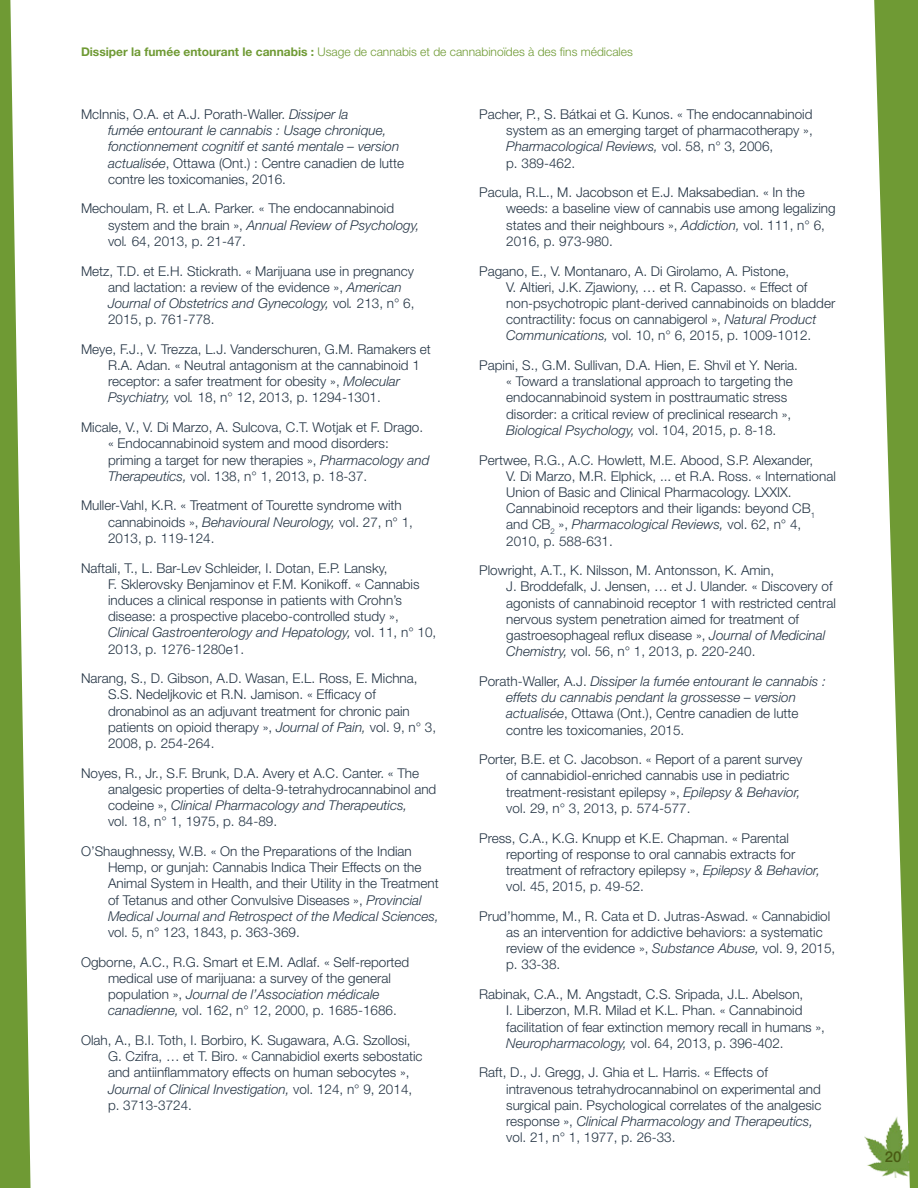
<style>
.page{position:relative;width:918px;height:1188px;background:#fff}
.page>*{position:absolute;margin:0;border:0;box-sizing:border-box;transform-origin:0 0}
.t1{font:500 15px "Helvetica Neue LT Std";color:#495b13}
.References{font:300 13.5px/16.2px "Helvetica Neue LT Std";color:#243444}
.References-2{font:italic 300 13.5px/16.2px "Helvetica Neue LT Std";color:#243444}
.t2{font:300 12px "Helvetica Neue LT Std";color:#6f9a34}
.s1{font-weight:700}
.s2{font-style:normal}
.s3{font-style:italic}
</style>
<div class="page">
<img style="left:864px;top:1136px;width:8px;height:32px">
<svg style="left:872px;top:0;width:46px;height:1188px;fill:#6f9a34"></svg>
<svg style="left:0;top:0;width:31px;height:1188px"></svg>
<p class="t2" style="left:81px;top:44px;width:553px"><span class="s1">Dissiper la fumée entourant le cannabis :</span> Usage de cannabis et de cannabinoïdes à des fins médicales</p>
<p class="References-2" style="left:108px;top:106px;width:298px;text-indent:-27px"><span class="s2">McInnis, O.A. et A.J. Porath-Waller.</span> Dissiper la<br>fumée entourant le cannabis : Usage chronique, fonctionnement cognitif et santé mentale – version actualisée<span class="s2">, Ottawa (Ont.) : Centre canadien de lutte contre les toxicomanies, 2016.</span></p>
<p class="References" style="left:108px;top:200px;width:313px;text-indent:-27px">Mechoulam, R. et L.A. Parker. « The endocannabinoid system and the brain », <span class="s3">Annual Review of Psychology, </span>vol<span class="s3">.</span> 64, 2013, p. 21-47.</p>
<p class="References" style="left:108px;top:262px;width:308px;text-indent:-27px">Metz, T.D. et E.H. Stickrath. « Marijuana use in pregnancy and lactation: a review of the evidence », <span class="s3">American Journal of Obstetrics and Gynecology,</span> vol<span class="s3">.</span> 213, n° 6, 2015, p. 761-778.</p>
<p class="References" style="left:108px;top:341px;width:324px;text-indent:-27px">Meye, F.J., V. Trezza, L.J. Vanderschuren, G.M. Ramakers et R.A. Adan. « Neutral antagonism at the cannabinoid 1 receptor: a safer treatment for obesity », <span class="s3">Molecular Psychiatry,</span> vol<span class="s3">.</span> 18, n° 12, 2013, p. 1294-1301.</p>
<p class="References" style="left:108px;top:419px;width:323px;text-indent:-27px">Micale, V., V. Di Marzo, A. Sulcova, C.T. Wotjak et F. Drago. « Endocannabinoid system and mood disorders: priming a target for new therapies », <span class="s3">Pharmacology and Therapeutics,</span> vol. 138, n° 1, 2013, p. 18-37.</p>
<p class="References" style="left:108px;top:497px;width:307px;text-indent:-27px">Muller-Vahl, K.R. « Treatment of Tourette syndrome with cannabinoids », <span class="s3">Behavioural Neurology,</span> vol. 27, n° 1,<br>2013, p. 119-124.</p>
<p class="References" style="left:108px;top:559px;width:330px;text-indent:-27px">Naftali, T., L. Bar-Lev Schleider, I. Dotan, E.P. Lansky,<br>F. Sklerovsky Benjaminov et F.M. Konikoff. « Cannabis induces a clinical response in patients with Crohn’s disease: a prospective placebo-controlled study », <span class="s3">Clinical Gastroenterology and Hepatology,</span> vol. 11, n° 10, 2013, p. 1276-1280e1.</p>
<p class="References" style="left:108px;top:670px;width:330px;text-indent:-27px">Narang, S., D. Gibson, A.D. Wasan, E.L. Ross, E. Michna, S.S. Nedeljkovic et R.N. Jamison. « Efficacy of dronabinol as an adjuvant treatment for chronic pain patients on opioid therapy », <span class="s3">Journal of Pain,</span> vol. 9, n° 3, 2008, p. 254-264.</p>
<p class="References" style="left:108px;top:765px;width:330px;text-indent:-27px">Noyes, R., Jr., S.F. Brunk, D.A. Avery et A.C. Canter. « The analgesic properties of delta-9-tetrahydrocannabinol and codeine », <span class="s3">Clinical Pharmacology and Therapeutics,<br></span>vol. 18, n° 1, 1975, p. 84-89.</p>
<p class="References" style="left:108px;top:843px;width:332px;text-indent:-27px">O’Shaughnessy, W.B. « On the Preparations of the Indian Hemp, or gunjah: Cannabis Indica Their Effects on the Animal System in Health, and their Utility in the Treatment of Tetanus and other Convulsive Diseases », <span class="s3">Provincial Medical Journal and Retrospect of the Medical Sciences, </span>vol. 5, n° 123, 1843, p. 363-369.</p>
<p class="References" style="left:108px;top:954px;width:303px;text-indent:-27px">Ogborne, A.C., R.G. Smart et E.M. Adlaf. « Self-reported medical use of marijuana: a survey of the general population », <span class="s3">Journal de l’Association médicale canadienne,</span> vol. 162, n° 12, 2000, p. 1685-1686.</p>
<p class="References" style="left:108px;top:1032px;width:316px;text-indent:-27px">Olah, A., B.I. Toth, I. Borbiro, K. Sugawara, A.G. Szollosi, G. Czifra, … et T. Biro. « Cannabidiol exerts sebostatic and antiinflammatory effects on human sebocytes », <span class="s3">Journal of Clinical Investigation,</span> vol. 124, n° 9, 2014, p. 3713-3724.</p>
<p class="References" style="left:506px;top:106px;width:308px;text-indent:-27px">Pacher, P., S. Bátkai et G. Kunos. « The endocannabinoid system as an emerging target of pharmacotherapy », <span class="s3">Pharmacological Reviews,</span> vol. 58, n° 3, 2006,<br>p. 389-462.</p>
<p class="References" style="left:506px;top:184px;width:331px;text-indent:-27px">Pacula, R.L., M. Jacobson et E.J. Maksabedian. « In the weeds: a baseline view of cannabis use among legalizing states and their neighbours », <span class="s3">Addiction,</span> vol. 111, n° 6, 2016, p. 973-980.</p>
<p class="References" style="left:506px;top:262px;width:331px;text-indent:-27px">Pagano, E., V. Montanaro, A. Di Girolamo, A. Pistone,<br>V. Altieri, J.K. Zjawiony, … et R. Capasso. « Effect of non-psychotropic plant-derived cannabinoids on bladder contractility: focus on cannabigerol », <span class="s3">Natural Product Communications,</span> vol. 10, n° 6, 2015, p. 1009-1012.</p>
<p class="References" style="left:506px;top:357px;width:293px;text-indent:-27px">Papini, S., G.M. Sullivan, D.A. Hien, E. Shvil et Y. Neria. « Toward a translational approach to targeting the endocannabinoid system in posttraumatic stress disorder: a critical review of preclinical research », <span class="s3">Biological Psychology,</span> vol. 104, 2015, p. 8-18.</p>
<p class="References" style="left:506px;top:451px;width:331px;text-indent:-27px">Pertwee, R.G., A.C. Howlett, M.E. Abood, S.P. Alexander,<br>V. Di Marzo, M.R. Elphick, ... et R.A. Ross. « International Union of Basic and Clinical Pharmacology. LXXIX.<br>Cannabinoid receptors and their ligands: beyond CB<sub>1 </sub>and CB<sub>2</sub> », <span class="s3">Pharmacological Reviews,</span> vol. 62, n° 4, 2010, p. 588-631.</p>
<p class="References" style="left:506px;top:562px;width:331px;text-indent:-27px">Plowright, A.T., K. Nilsson, M. Antonsson, K. Amin,<br>J. Broddefalk, J. Jensen, … et J. Ulander. « Discovery of agonists of cannabinoid receptor 1 with restricted central nervous system penetration aimed for treatment of gastroesophageal reflux disease », <span class="s3">Journal of Medicinal Chemistry,</span> vol. 56, n° 1, 2013, p. 220-240.</p>
<p class="References-2" style="left:506px;top:673px;width:321px;text-indent:-27px"><span class="s2">Porath-Waller, A.J.</span> Dissiper la fumée entourant le cannabis : effets du cannabis pendant la grossesse – version actualisée<span class="s2">, Ottawa (Ont.), Centre canadien de lutte contre les toxicomanies, 2015.</span></p>
<p class="References" style="left:506px;top:751px;width:298px;text-indent:-27px">Porter, B.E. et C. Jacobson. « Report of a parent survey of cannabidiol-enriched cannabis use in pediatric treatment-resistant epilepsy », <span class="s3">Epilepsy &amp; Behavior, </span>vol. 29, n° 3, 2013, p. 574-577.</p>
<p class="References" style="left:506px;top:829px;width:315px;text-indent:-27px">Press, C.A., K.G. Knupp et K.E. Chapman. « Parental reporting of response to oral cannabis extracts for treatment of refractory epilepsy », <span class="s3">Epilepsy &amp; Behavior, </span>vol. 45, 2015, p. 49-52.</p>
<p class="References" style="left:506px;top:908px;width:331px;text-indent:-27px">Prud’homme, M., R. Cata et D. Jutras-Aswad. « Cannabidiol as an intervention for addictive behaviors: a systematic review of the evidence », <span class="s3">Substance Abuse,</span> vol. 9, 2015, p. 33-38.</p>
<p class="References" style="left:506px;top:986px;width:320px;text-indent:-27px">Rabinak, C.A., M. Angstadt, C.S. Sripada, J.L. Abelson,<br>I. Liberzon, M.R. Milad et K.L. Phan. « Cannabinoid facilitation of fear extinction memory recall in humans », <span class="s3">Neuropharmacology,</span> vol. 64, 2013, p. 396-402.</p>
<p class="References" style="left:506px;top:1064px;width:317px;text-indent:-27px">Raft, D., J. Gregg, J. Ghia et L. Harris. « Effects of intravenous tetrahydrocannabinol on experimental and surgical pain. Psychological correlates of the analgesic response », <span class="s3">Clinical Pharmacology and Therapeutics, </span>vol. 21, n° 1, 1977, p. 26-33.</p>
<p class="t1" style="left:885px;top:1148px;width:18px">20</p>
</div>
